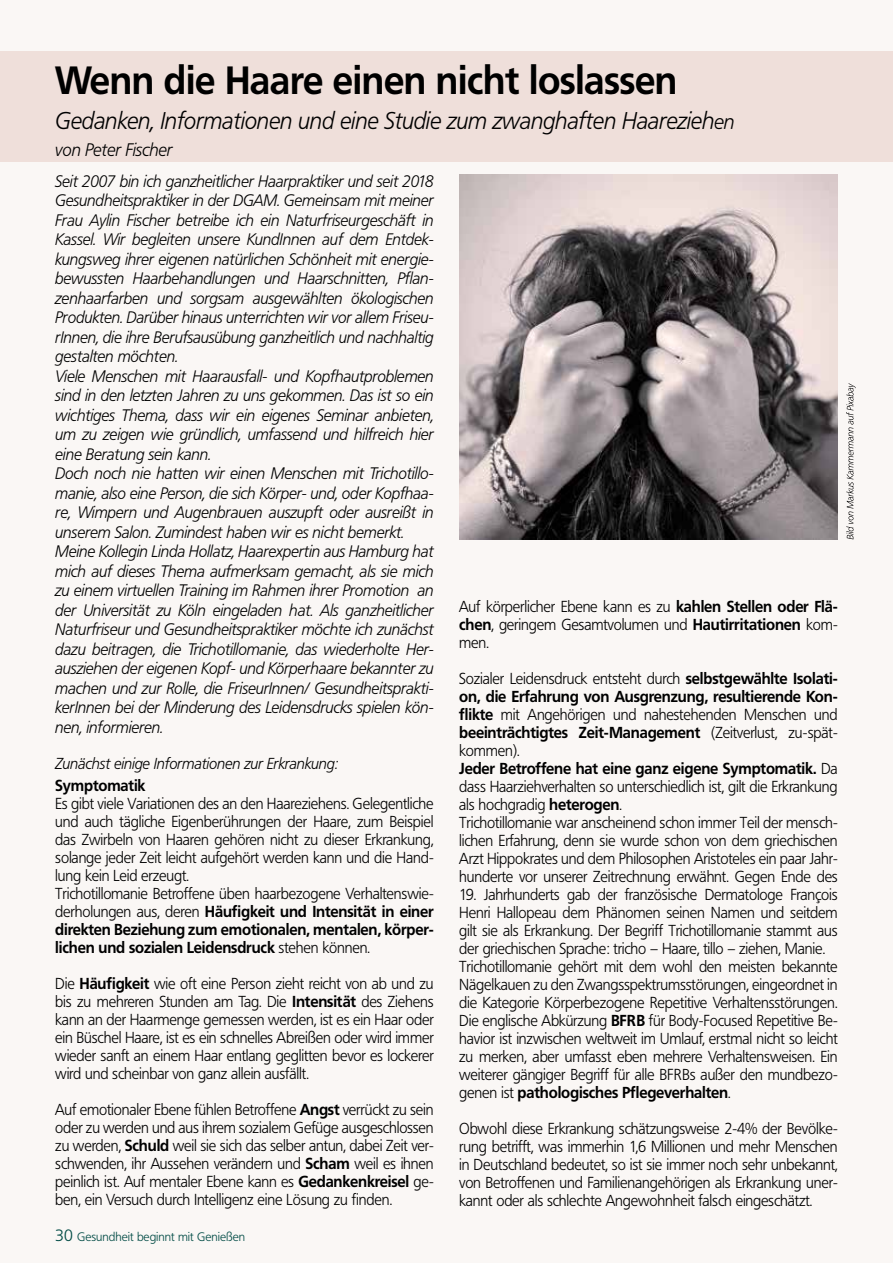
<style>
.page{position:relative;width:893px;height:1263px;background:#fff}
.page>*{position:absolute;margin:0;border:0;box-sizing:border-box;transform-origin:0 0}
.t1{font:700 39px "Frutiger BQ";letter-spacing:-.005em;color:#000;scale:.95 1}
.t2{font:italic 300 24px "Frutiger BQ";letter-spacing:-.01em;color:#000;scale:.95 1}
.t3{font:italic 300 18px "Frutiger BQ";letter-spacing:-.01em;color:#000;scale:.95 1}
.t4{font:italic 300 16.5px/19.5px "Frutiger BQ";letter-spacing:-.01em;color:#000;scale:.95 1}
.t5{font:300 15.75px/18px "Frutiger BQ";letter-spacing:-.01em;color:#000;text-align:justify;scale:.95 1}
.t6{font:italic 300 15.75px "Frutiger BQ";letter-spacing:-.01em;color:#000;scale:.95 1}
.t7{font:700 15.75px "Frutiger BQ";letter-spacing:-.01em;color:#000;scale:.95 1}
.t8{font:300 12.15px "Frutiger BQ";color:#004a44}
.s1{font-size:21px}
.s2{font-weight:700}
.s3{font-size:16.2px}
</style>
<div class="page">
<svg style="left:0;top:51px;width:893px;height:489px;fill:#faf7f5"></svg>
<svg style="left:846px;top:383px;width:9px;height:156px"></svg>
<img style="left:459px;top:174px;width:379px;height:365px">
<h1 class="t1" style="left:55px;top:57px;width:656px">Wenn die Haare einen nicht loslassen</h1>
<h2 class="t2" style="left:55px;top:107px;width:717px">Gedanken, Informationen und eine Studie zum zwanghaften Haarezieh<span class="s1">en</span></h2>
<p class="t3" style="left:55px;top:139px;width:125px">von Peter Fischer</p>
<p class="t4" style="left:55px;top:171px;width:400px">Seit 2007 bin ich ganzheitlicher Haarpraktiker und seit 2018<br>Gesundheitspraktiker in der DGAM. Gemeinsam mit meiner Frau Aylin Fischer betreibe ich ein Naturfriseurgeschäft in Kassel. Wir begleiten unsere KundInnen auf dem Entdec&shy;kungsweg ihrer eigenen natürlichen Schönheit mit energie&shy;bewussten Haarbehandlungen und Haarschnitten, Pflan&shy;zenhaarfarben und sorgsam ausgewählten ökologischen Produkten. Darüber hinaus unterrichten wir vor allem Friseu&shy;rInnen, die ihre Berufsausübung ganzheitlich und nachhaltig gestalten möchten.<br>Viele Menschen mit Haarausfall- und Kopfhautproblemen sind in den letzten Jahren zu uns gekommen. Das ist so ein wichtiges Thema, dass wir ein eigenes Seminar anbieten, um zu zeigen wie gründlich, umfassend und hilfreich hier eine Beratung sein kann.<br>Doch noch nie hatten wir einen Menschen mit Trichotillo&shy;manie, also eine Person, die sich Körper- und, oder Kopfhaa&shy;re, Wimpern und Augenbrauen auszupft oder ausreißt in unserem Salon. Zumindest haben wir es nicht bemerkt.<br>Meine Kollegin Linda Hollatz, Haarexpertin aus Hamburg hat mich auf dieses Thema aufmerksam gemacht, als sie mich zu einem virtuellen Training im Rahmen ihrer Promotion an der Universität zu Köln eingeladen hat. Als ganzheitlicher Naturfriseur und Gesundheitspraktiker möchte ich zunächst dazu beitragen, die Trichotillomanie, das wiederholte Her&shy;ausziehen der eigenen Kopf- und Körperhaare bekannter zu machen und zur Rolle, die FriseurInnen/ Gesundheitsprakti&shy;kerInnen bei der Minderung des Leidensdrucks spielen kön&shy;nen, informieren.</p>
<p class="t6" style="left:55px;top:754px;width:299px">Zunächst einige Informationen zur Erkrankung:</p>
<p class="t7" style="left:55px;top:776px;width:96px">Symptomatik</p>
<p class="t5" style="left:55px;top:795px;width:400px;text-align:left">Es gibt viele Variationen des an den Haareziehens. Gelegentliche und auch tägliche Eigenberührungen der Haare, zum Beispiel das Zwirbeln von Haaren gehören nicht zu dieser Erkrankung, solange jeder Zeit leicht aufgehört werden kann und die Hand&shy;lung kein Leid erzeugt.<br>Trichotillomanie Betroffene üben haarbezogene Verhaltenswie&shy;derholungen aus, deren <span class="s2">Häufigkeit und Intensität in einer direkten Beziehung zum emotionalen, mentalen, körper&shy;lichen und sozialen Leidensdruck</span> stehen können.</p>
<p class="t5" style="left:55px;top:975px;width:400px">Die <span class="s2">Häufigkeit</span> wie oft eine Person zieht reicht von ab und zu bis zu mehreren Stunden am Tag. Die <span class="s2">Intensität</span> des Ziehens kann an der Haarmenge gemessen werden, ist es ein Haar oder ein Büschel Haare, ist es ein schnelles Abreißen oder wird immer wieder sanft an einem Haar entlang geglitten bevor es lockerer wird und scheinbar von ganz allein ausfällt.</p>
<p class="t5" style="left:55px;top:1101px;width:400px">Auf emotionaler Ebene fühlen Betroffene <span class="s2">Angst</span> verrückt zu sein oder zu werden und aus ihrem sozialem Gefüge ausgeschlossen zu werden, <span class="s2">Schuld</span> weil sie sich das selber antun, dabei Zeit ver&shy;schwenden, ihr Aussehen verändern und <span class="s2">Scham</span> weil es ihnen peinlich ist. Auf mentaler Ebene kann es <span class="s2">Gedankenkreisel</span> ge&shy;ben, ein Versuch durch Intelligenz eine Lösung zu finden.</p>
<p class="t8" style="left:55px;top:1230px;width:191px"><span class="s3">30</span> Gesundheit beginnt mit Genießen</p>
<p class="t5" style="left:459px;top:597px;width:400px">Auf körperlicher Ebene kann es zu <span class="s2">kahlen Stellen oder Flä&shy;chen</span>, geringem Gesamtvolumen und <span class="s2">Hautirritationen</span> kom&shy;men.</p>
<p class="t5" style="left:459px;top:669px;width:400px;text-align:left">Sozialer Leidensdruck entsteht durch <span class="s2">selbstgewählte Isolati&shy;on, die Erfahrung von Ausgrenzung, resultierende Kon&shy;flikte</span> mit Angehörigen und nahestehenden Menschen und <span class="s2">beeinträchtigtes Zeit-Management</span> (Zeitverlust, zu-spät&shy;kommen).<br><span class="s2">Jeder Betroffene hat eine ganz eigene Symptomatik.</span> Da dass Haarziehverhalten so unterschiedlich ist, gilt die Erkrankung als hochgradig <span class="s2">heterogen</span>.<br>Trichotillomanie war anscheinend schon immer Teil der mensch&shy;lichen Erfahrung, denn sie wurde schon von dem griechischen Arzt Hippokrates und dem Philosophen Aristoteles ein paar Jahr&shy;hunderte vor unserer Zeitrechnung erwähnt. Gegen Ende des</p>
<p class="t5" style="left:459px;top:885px;width:400px;text-align:left">19. Jahrhunderts gab der französische Dermatologe François Henri Hallopeau dem Phänomen seinen Namen und seitdem gilt sie als Erkrankung. Der Begriff Trichotillomanie stammt aus der griechischen Sprache: tricho – Haare, tillo – ziehen, Manie.<br>Trichotillomanie gehört mit dem wohl den meisten bekannte Nägelkauen zu den Zwangsspektrumsstörungen, eingeordnet in die Kategorie Körperbezogene Repetitive Verhaltensstörungen.<br>Die englische Abkürzung <span class="s2">BFRB</span> für Body-Focused Repetitive Be&shy;havior ist inzwischen weltweit im Umlauf, erstmal nicht so leicht zu merken, aber umfasst eben mehrere Verhaltensweisen. Ein weiterer gängiger Begriff für alle BFRBs außer den mundbezo&shy;genen ist <span class="s2">pathologisches Pflegeverhalten</span>.</p>
<p class="t5" style="left:459px;top:1119px;width:400px">Obwohl diese Erkrankung schätzungsweise 2-4% der Bevölke&shy;rung betrifft, was immerhin 1,6 Millionen und mehr Menschen in Deutschland bedeutet, so ist sie immer noch sehr unbekannt, von Betroffenen und Familienangehörigen als Erkrankung uner&shy;kannt oder als schlechte Angewohnheit falsch eingeschätzt.</p>
</div>
